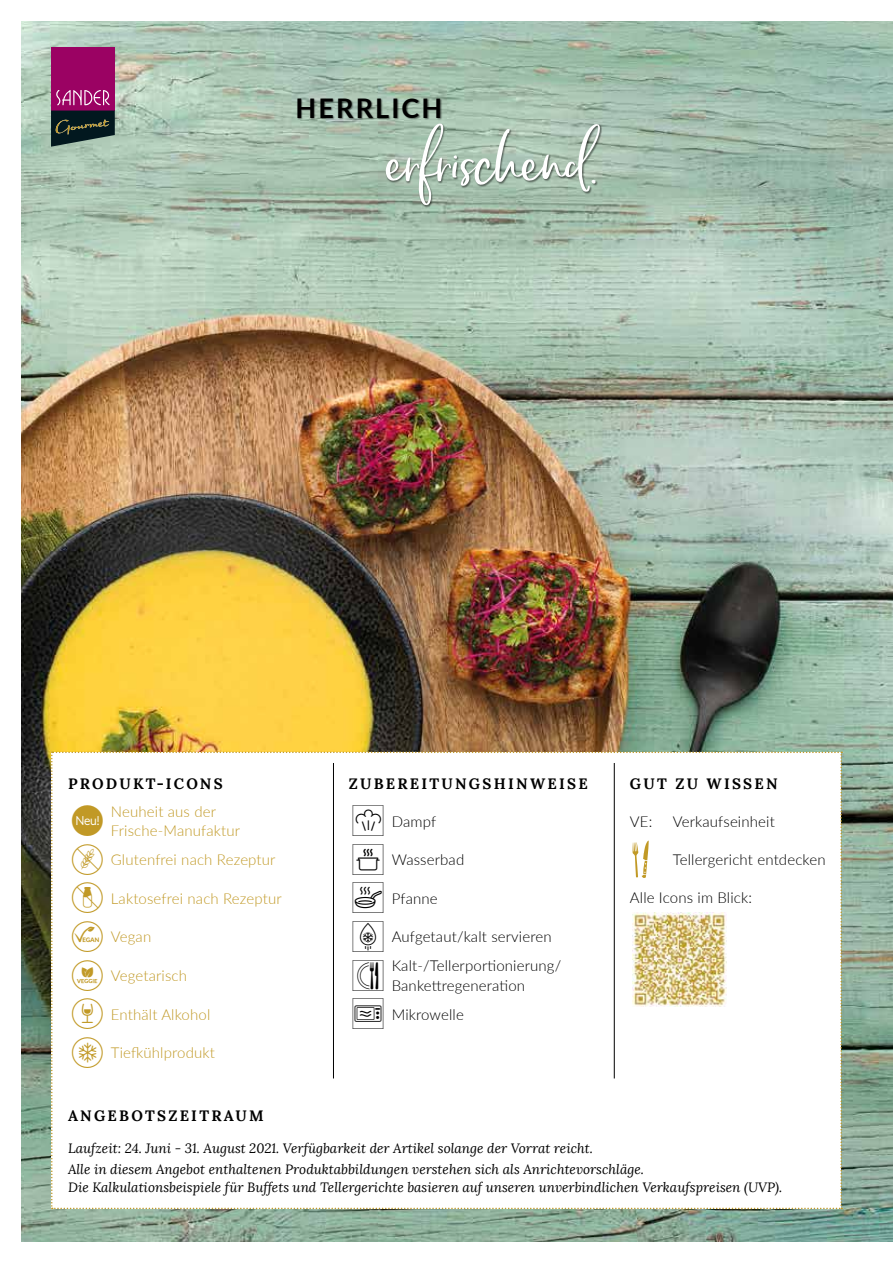
<style>
.page{position:relative;width:893px;height:1263px;background:#fff}
.page>*{position:absolute;margin:0;border:0;box-sizing:border-box;transform-origin:0 0}
.t1{font:90px "Chinup Buttercup";color:#fff}
.t2{font:42px "Sander Icons 2021";color:#c19926}
.t3{font:42px "Sander Icons 2021";color:#000}
.t4{font:700 27px "Lato";letter-spacing:.08em;color:#000}
.t5{font:300 15px/19.5px "Lato";letter-spacing:.01em;color:#000}
.t6{font:300 15px/19.5px "Lato";letter-spacing:.01em;color:#c19926}
.t7{font:700 15px "Lora";letter-spacing:.15em;color:#000}
.t8{font:italic 13.5px/21px "Lora";color:#000}
</style>
<div class="page">
<img style="left:21px;top:21px;width:872px;height:1221px">
<svg style="left:51px;top:752px;width:791px;height:457px"></svg>
<div style="left:51px;top:47px;width:64px;height:64px;background:#9b0263"></div>
<svg style="left:51px;top:90px;width:64px;height:57px"></svg>
<div style="left:298px;top:99px;width:304px;height:109px;background:#000;opacity:.5"></div>
<h3 class="t4" style="left:296px;top:88px;width:148px">HERRLICH</h3>
<h1 class="t1" style="left:385px;top:113px;width:214px">erfrischend.</h1>
<p class="t7" style="left:68px;top:774px;width:156px">PRODUKT-ICONS</p>
<h2 class="t2" style="left:71px;top:803px;width:35px">c</h2>
<p class="t6" style="left:111px;top:801px;width:131px">Neuheit aus der<br>Frische-Manufaktur</p>
<h2 class="t2" style="left:71px;top:842px;width:35px">2</h2>
<p class="t6" style="left:111px;top:849px;width:166px">Glutenfrei nach Rezeptur</p>
<h2 class="t2" style="left:71px;top:881px;width:35px">4</h2>
<p class="t6" style="left:111px;top:888px;width:172px">Laktosefrei nach Rezeptur</p>
<h2 class="t2" style="left:71px;top:919px;width:35px">5</h2>
<p class="t6" style="left:111px;top:927px;width:42px">Vegan</p>
<h2 class="t2" style="left:71px;top:958px;width:35px">6</h2>
<p class="t6" style="left:111px;top:965px;width:78px">Vegetarisch</p>
<h2 class="t2" style="left:71px;top:997px;width:35px">9</h2>
<p class="t6" style="left:111px;top:1004px;width:101px">Enthält Alkohol</p>
<h2 class="t2" style="left:71px;top:1035px;width:35px">a</h2>
<p class="t6" style="left:111px;top:1042px;width:106px">Tiefkühlprodukt</p>
<p class="t7" style="left:349px;top:774px;width:240px">ZUBEREITUNGSHINWEISE</p>
<h2 class="t3" style="left:351px;top:803px;width:35px">B</h2>
<p class="t5" style="left:392px;top:811px;width:46px">Dampf</p>
<h2 class="t3" style="left:351px;top:842px;width:35px">E</h2>
<p class="t5" style="left:392px;top:849px;width:74px">Wasserbad</p>
<h2 class="t3" style="left:351px;top:881px;width:35px">F</h2>
<p class="t5" style="left:392px;top:888px;width:48px">Pfanne</p>
<h2 class="t3" style="left:351px;top:919px;width:35px">G</h2>
<p class="t5" style="left:392px;top:927px;width:161px">Aufgetaut/kalt servieren</p>
<h2 class="t3" style="left:351px;top:958px;width:35px">J</h2>
<p class="t5" style="left:392px;top:955px;width:171px">Kalt-/Tellerportionierung/<br>Bankettregeneration</p>
<h2 class="t3" style="left:351px;top:997px;width:35px">K</h2>
<p class="t5" style="left:392px;top:1004px;width:74px">Mikrowelle</p>
<p class="t7" style="left:630px;top:774px;width:149px">GUT ZU WISSEN</p>
<p class="t5" style="left:630px;top:811px;width:24px">VE:</p>
<p class="t5" style="left:673px;top:811px;width:104px">Verkaufseinheit</p>
<p class="t5" style="left:673px;top:849px;width:154px">Tellergericht entdecken</p>
<p class="t5" style="left:630px;top:887px;width:124px">Alle Icons im Blick:</p>
<p class="t7" style="left:68px;top:1106px;width:197px">ANGEBOTSZEITRAUM</p>
<p class="t8" style="left:68px;top:1138px;width:577px">Laufzeit: 24. Juni - 31. August 2021. Verfügbarkeit der Artikel solange der Vorrat reicht.<br>Alle in diesem Angebot enthaltenen Produktabbildungen verstehen sich als Anrichtevorschläge.</p>
<p class="t8" style="left:68px;top:1177px;width:716px">Die Kalkulationsbeispiele für Buffets und Tellergerichte basieren auf unseren unverbindlichen Verkaufspreisen (UVP).</p>
</div>
